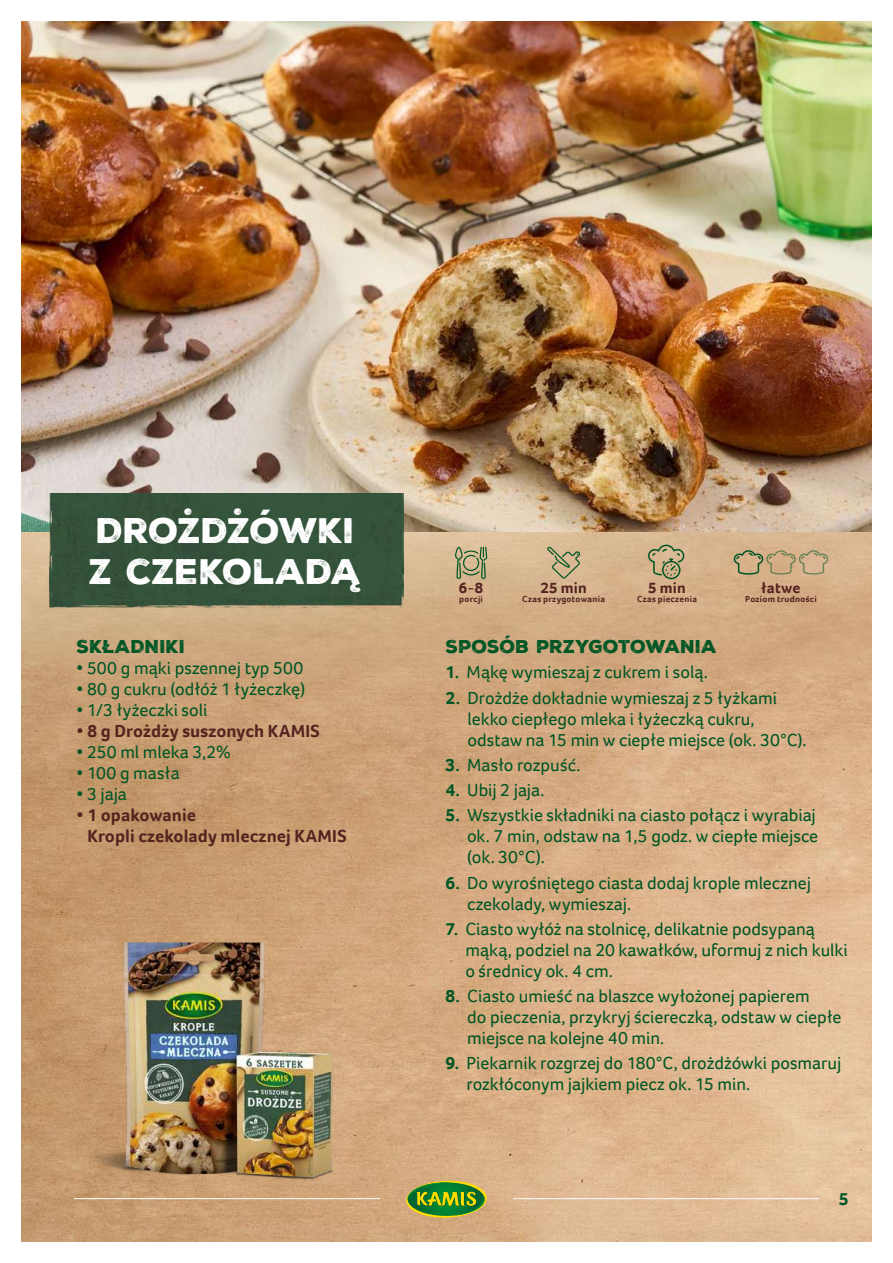
<style>
.page{position:relative;width:893px;height:1263px;background:#fff}
.page>*{position:absolute;margin:0;border:0;box-sizing:border-box;transform-origin:0 0}
.t1{font:34.5px/40.5px "Nexa Rust Sans Black 01";letter-spacing:-.01em;color:#fff}
.t2{font:18px/21px "Foco";color:#005624}
.t3{font:700 18px/21px "Foco";letter-spacing:.005em;color:#54231f}
.t4{font:18px "Nexa Rust Sans Black 01";letter-spacing:-.005em;color:#005624}
.t5{font:700 18px "Foco";color:#005624}
.t6{font:700 15.45px "Foco";letter-spacing:.01em;color:#54231f}
.t7{font:700 9px "Foco";letter-spacing:.03em;color:#54231f}
.s1{font-weight:700}
</style>
<div class="page">
<img style="left:21px;top:531px;width:851px;height:711px">
<img style="left:21px;top:21px;width:851px;height:510px">
<svg style="left:455px;top:547px;width:32px;height:32px"></svg>
<svg style="left:547px;top:547px;width:33px;height:32px"></svg>
<svg style="left:733px;top:549px;width:96px;height:26px;background:#bda67f"></svg>
<div style="left:662px;top:561px;width:18px;height:18px;border:2px solid #005624;border-radius:50%"></div>
<svg style="left:647px;top:544px;width:38px;height:32px"></svg>
<div style="left:49px;top:493px;width:354px;height:114px;background:#34533b"></div>
<img style="left:68px;top:930px;width:306px;height:291px">
<hr style="left:74px;top:1198px;width:306px;height:1px;background:#fff">
<hr style="left:513px;top:1198px;width:306px;height:1px;background:#fff">
<svg style="left:406px;top:1181px;width:81px;height:37px;background:#6b9a37"></svg>
<h1 class="t1" style="left:89px;top:511px;width:274px">DROŻDŻÓWKI<br>Z CZEKOLADĄ</h1>
<p class="t4" style="left:77px;top:634px;width:110px">SKŁADNIKI</p>
<p class="t2" style="left:77px;top:657px;width:228px">• 500 g mąki pszennej typ 500</p>
<p class="t2" style="left:77px;top:678px;width:230px">• 80 g cukru (odłóż 1 łyżeczkę)</p>
<p class="t2" style="left:77px;top:699px;width:132px">• 1/3 łyżeczki soli</p>
<p class="t3" style="left:77px;top:720px;width:245px">• 8 g Drożdży suszonych KAMIS</p>
<p class="t2" style="left:77px;top:741px;width:156px">• 250 ml mleka 3,2%</p>
<p class="t2" style="left:77px;top:762px;width:105px">• 100 g masła</p>
<p class="t2" style="left:77px;top:783px;width:52px">• 3 jaja</p>
<p class="t3" style="left:87px;top:804px;width:261px;text-indent:-11px">• 1 opakowanie<br>Kropli czekolady mlecznej KAMIS</p>
<p class="t6" style="left:459px;top:577px;width:26px">6-8</p>
<p class="t7" style="left:459px;top:593px;width:25px">porcji</p>
<p class="t6" style="left:540px;top:577px;width:48px">25 min</p>
<p class="t7" style="left:522px;top:593px;width:84px">Czas przygotowania</p>
<p class="t6" style="left:648px;top:577px;width:39px">5 min</p>
<p class="t7" style="left:637px;top:593px;width:61px">Czas pieczenia</p>
<p class="t6" style="left:761px;top:577px;width:40px">łatwe</p>
<p class="t7" style="left:745px;top:593px;width:73px">Poziom trudności</p>
<p class="t4" style="left:445px;top:634px;width:273px">SPOSÓB PRZYGOTOWANIA</p>
<p class="t2" style="left:445px;top:661px;width:264px"><span class="s1">1.</span> Mąkę wymieszaj z cukrem i solą.</p>
<p class="t2" style="left:467px;top:687px;width:341px;text-indent:-22px"><span class="s1">2.</span> Drożdże dokładnie wymieszaj z 5 łyżkami lekko ciepłego mleka i łyżeczką cukru, odstaw na 15 min w ciepłe miejsce (ok. 30°C).</p>
<p class="t2" style="left:445px;top:754px;width:137px"><span class="s1">3.</span> Masło rozpuść.</p>
<p class="t2" style="left:445px;top:779px;width:101px"><span class="s1">4.</span> Ubij 2 jaja.</p>
<p class="t2" style="left:467px;top:804px;width:353px;text-indent:-22px"><span class="s1">5.</span> Wszystkie składniki na ciasto połącz i wyrabiaj ok. 7 min, odstaw na 1,5 godz. w ciepłe miejsce (ok. 30°C).</p>
<p class="t2" style="left:467px;top:872px;width:345px;text-indent:-22px"><span class="s1">6.</span> Do wyrośniętego ciasta dodaj krople mlecznej czekolady, wymieszaj.</p>
<p class="t2" style="left:465px;top:918px;width:384px;text-indent:-20px"><span class="s1">7.</span> Ciasto wyłóż na stolnicę, delikatnie podsypaną mąką, podziel na 20 kawałków, uformuj z nich kulki o średnicy ok. 4 cm.</p>
<p class="t2" style="left:467px;top:985px;width:376px;text-indent:-22px"><span class="s1">8.</span> Ciasto umieść na blaszce wyłożonej papierem<br>do pieczenia, przykryj ściereczką, odstaw w ciepłe miejsce na kolejne 40 min.</p>
<p class="t2" style="left:467px;top:1053px;width:376px;text-indent:-21px"><span class="s1">9.</span> Piekarnik rozgrzej do 180°C, drożdżówki posmaruj rozkłóconym jajkiem piecz ok. 15 min.</p>
<p class="t5" style="left:839px;top:1187px;width:11px">5</p>
</div>
